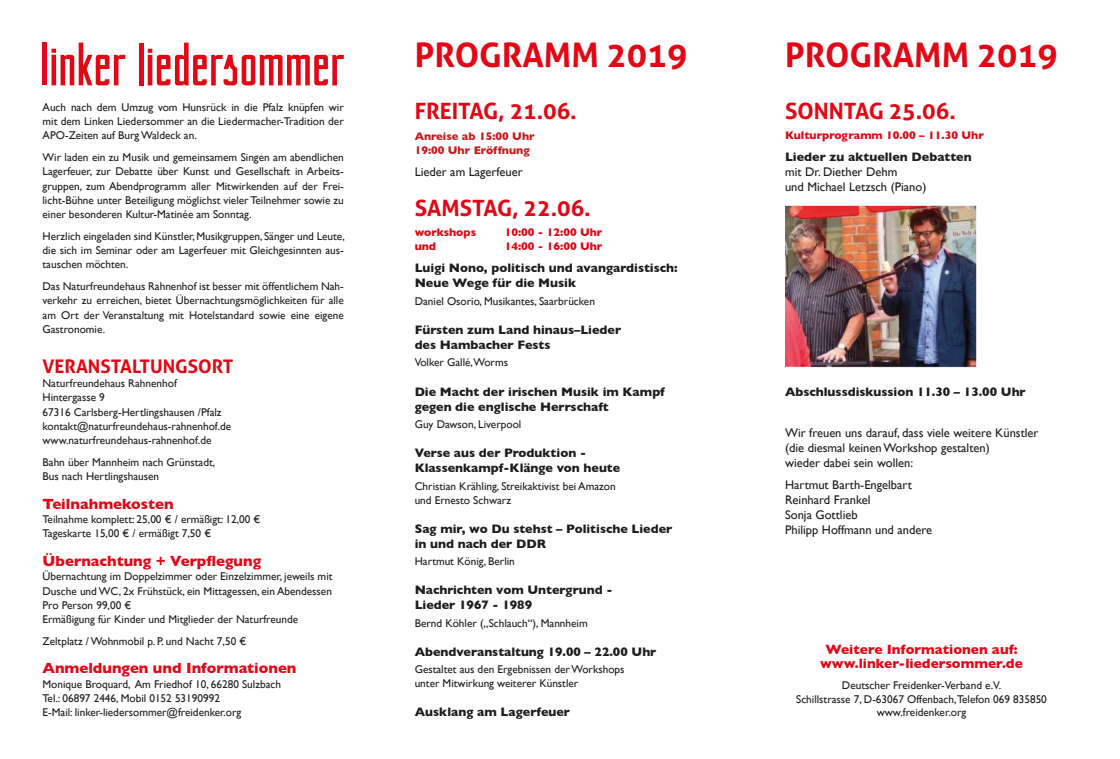
<style>
.page{position:relative;width:1120px;height:759px;background:#fff}
.page>*{position:absolute;margin:0;border:0;box-sizing:border-box;transform-origin:0 0}
.t1{font:700 33.75px "Aller";color:#e30614}
.t2{font:700 22.5px "Aller";color:#e30614}
.t3{font:700 18.75px "Aller";color:#e30614}
.t4{font:700 15px "Gill Sans";color:#e30614}
.t5{font:700 13.75px/13.8px "Gill Sans";color:#e30614;text-align:center}
.t6{font:700 12.5px/15px "Gill Sans";color:#1d1d1b}
.t7{font:12.5px/15px "Gill Sans";color:#1d1d1b}
.t8{font:11.25px/14.4px "Gill Sans";color:#1d1d1b}
.t9{font:700 11.25px "Gill Sans";color:#e30614}
.t10{font:700 11.25px/13.8px "Gill Sans";color:#cd171a}
</style>
<div class="page">
<img style="left:785px;top:206px;width:191px;height:161px">
<hr style="left:43px;top:43px;width:4px;height:42px;background:#e30614">
<svg style="left:52px;top:43px;width:73px;height:42px"></svg>
<hr style="left:139px;top:43px;width:4px;height:42px;background:#e30614">
<svg style="left:148px;top:43px;width:196px;height:42px"></svg>
<p class="t8" style="left:43px;top:99px;width:303px;text-align:justify">Auch nach dem Umzug vom Hunsrück in die Pfalz knüpfen wir mit dem Linken Liedersommer an die Liedermacher-Tradition der APO-Zeiten auf Burg Waldeck an.</p>
<p class="t8" style="left:43px;top:150px;width:303px;text-align:justify">Wir laden ein zu Musik und gemeinsamem Singen am abendlichen Lagerfeuer, zur Debatte über Kunst und Gesellschaft in Arbeits&shy;gruppen, zum Abendprogramm aller Mitwirkenden auf der Frei&shy;licht-Bühne unter Beteiligung möglichst vieler Teilnehmer sowie zu einer besonderen Kultur-Matinée am Sonntag.</p>
<p class="t8" style="left:43px;top:228px;width:304px;text-align:justify">Herzlich eingeladen sind Künstler, Musikgruppen, Sänger und Leute, die sich im Seminar oder am Lagerfeuer mit Gleichgesinnten aus&shy;tauschen möchten.</p>
<p class="t8" style="left:43px;top:279px;width:303px;text-align:justify">Das Naturfreundehaus Rahnenhof ist besser mit öffentlichem Nah&shy;verkehr zu erreichen, bietet Übernachtungsmöglichkeiten für alle am Ort der Veranstaltung mit Hotelstandard sowie eine eigene Gastronomie.</p>
<h3 class="t3" style="left:43px;top:355px;width:192px">VERANSTALTUNGSORT</h3>
<p class="t8" style="left:43px;top:375px;width:190px">Naturfreundehaus Rahnenhof Hintergasse 9<br>67316 Carlsberg-Hertlingshausen /Pfalz kontakt@naturfreundehaus-rahnenhof.de www.naturfreundehaus-rahnenhof.de</p>
<p class="t8" style="left:43px;top:454px;width:174px">Bahn über Mannheim nach Grünstadt,<br>Bus nach Hertlingshausen</p>
<h3 class="t4" style="left:43px;top:494px;width:133px">Teilnahmekosten</h3>
<p class="t8" style="left:43px;top:511px;width:219px">Teilnahme komplett: 25,00 € / ermäßigt: 12,00 €<br>Tageskarte 15,00 € / ermäßigt 7,50 €</p>
<h3 class="t4" style="left:43px;top:552px;width:220px">!"#$%&amp;'()*%+,2,.#$/0,#+*%+</h3>
<p class="t8" style="left:43px;top:569px;width:291px">Übernachtung im Doppelzimmer oder Einzelzimmer, jeweils mit Dusche und WC, 2x Frühstück, ein Mittagessen, ein Abendessen Pro Person 99,00 €<br>Ermäßigung für Kinder und Mitglieder der Naturfreunde</p>
<p class="t8" style="left:43px;top:633px;width:205px">Zeltplatz / Wohnmobil p. P. und Nacht 7,50 €</p>
<h3 class="t4" style="left:43px;top:659px;width:255px">Anmeldungen und Informationen</h3>
<p class="t8" style="left:43px;top:676px;width:240px">Monique Broquard, Am Friedhof 10, 66280 Sulzbach<br>Tel.: 06897 2446, Mobil 0152 53190992<br>E-Mail: linker-liedersommer@freidenker.org</p>
<h1 class="t1" style="left:415px;top:36px;width:274px">PROGRAMM 2019</h1>
<h1 class="t1" style="left:785px;top:36px;width:274px">PROGRAMM 2019</h1>
<h2 class="t2" style="left:785px;top:98px;width:172px">SONNTAG 25.06.</h2>
<p class="t9" style="left:785px;top:129px;width:200px">Kulturprogramm 10.00 – 11.30 Uhr</p>
<p class="t6" style="left:785px;top:149px;width:188px">Lieder zu aktuellen Debatten</p>
<p class="t7" style="left:785px;top:164px;width:143px">mit Dr. Diether Dehm<br>und Michael Letzsch (Piano)</p>
<h2 class="t2" style="left:415px;top:98px;width:164px">FREITAG, 21.06.</h2>
<p class="t10" style="left:415px;top:129px;width:121px">Anreise ab 15:00 Uhr<br>19:00 Uhr Eröffnung</p>
<p class="t7" style="left:415px;top:164px;width:110px">Lieder am Lagerfeuer</p>
<h2 class="t2" style="left:415px;top:194px;width:177px">SAMSTAG, 22.06.</h2>
<p class="t9" style="left:415px;top:226px;width:63px">workshops</p>
<p class="t9" style="left:505px;top:226px;width:99px">10:00 - 12:00 Uhr</p>
<p class="t9" style="left:415px;top:240px;width:23px">und</p>
<p class="t9" style="left:505px;top:240px;width:99px">14:00 - 16:00 Uhr</p>
<p class="t6" style="left:415px;top:260px;width:264px">Luigi Nono, politisch und avangardistisch:<br>Neue Wege für die Musik</p>
<p class="t8" style="left:415px;top:293px;width:182px">Daniel Osorio, Musikantes, Saarbrücken</p>
<p class="t6" style="left:415px;top:322px;width:208px">Fürsten zum Land hinaus–Lieder des Hambacher Fests</p>
<p class="t8" style="left:415px;top:355px;width:95px">Volker Gallé,Worms</p>
<p class="t6" style="left:415px;top:383px;width:252px">Die Macht der irischen Musik im Kampf gegen die englische Herrschaft</p>
<p class="t8" style="left:415px;top:417px;width:108px">Guy Dawson, Liverpool</p>
<p class="t6" style="left:415px;top:445px;width:207px">Verse aus der Produktion -<br>Klassenkampf-Klänge von heute</p>
<p class="t8" style="left:415px;top:479px;width:203px;line-height:13.8px">Christian Krähling, Streikaktivist bei Amazon und Ernesto Schwarz</p>
<p class="t6" style="left:415px;top:520px;width:259px">Sag mir, wo Du stehst – Politische Lieder in und nach der DDR</p>
<p class="t8" style="left:415px;top:554px;width:102px">Hartmut König, Berlin</p>
<p class="t6" style="left:415px;top:582px;width:199px">Nachrichten vom Untergrund -<br>Lieder 1967 - 1989</p>
<p class="t8" style="left:415px;top:615px;width:175px">Bernd Köhler („Schlauch“), Mannheim</p>
<p class="t6" style="left:415px;top:644px;width:243px">Abendveranstaltung 19.00 – 22.00 Uhr</p>
<p class="t8" style="left:415px;top:662px;width:211px;line-height:13.8px">Gestaltet aus den Ergebnissen der Workshops unter Mitwirkung weiterer Künstler</p>
<p class="t6" style="left:415px;top:704px;width:157px">Ausklang am Lagerfeuer</p>
<p class="t6" style="left:785px;top:384px;width:242px">Abschlussdiskussion 11.30 – 13.00 Uhr</p>
<p class="t7" style="left:785px;top:425px;width:255px">Wir freuen uns darauf, dass viele weitere Künstler (die diesmal keinen Workshop gestalten)<br>wieder dabei sein wollen:</p>
<p class="t7" style="left:785px;top:477px;width:149px">Hartmut Barth-Engelbart<br>Reinhard Frankel<br>Sonja Gottlieb<br>Philipp Hoffmann und andere</p>
<p class="t5" style="left:820px;top:642px;width:204px">Weitere Informationen auf: www.linker-liedersommer.de</p>
<p class="t8" style="left:796px;top:678px;width:252px;line-height:13.8px;text-align:center">Deutscher Freidenker-Verband e.V.<br>Schillstrasse 7, D-63067 Offenbach,Telefon 069 835850 www.freidenker.org</p>
</div>
